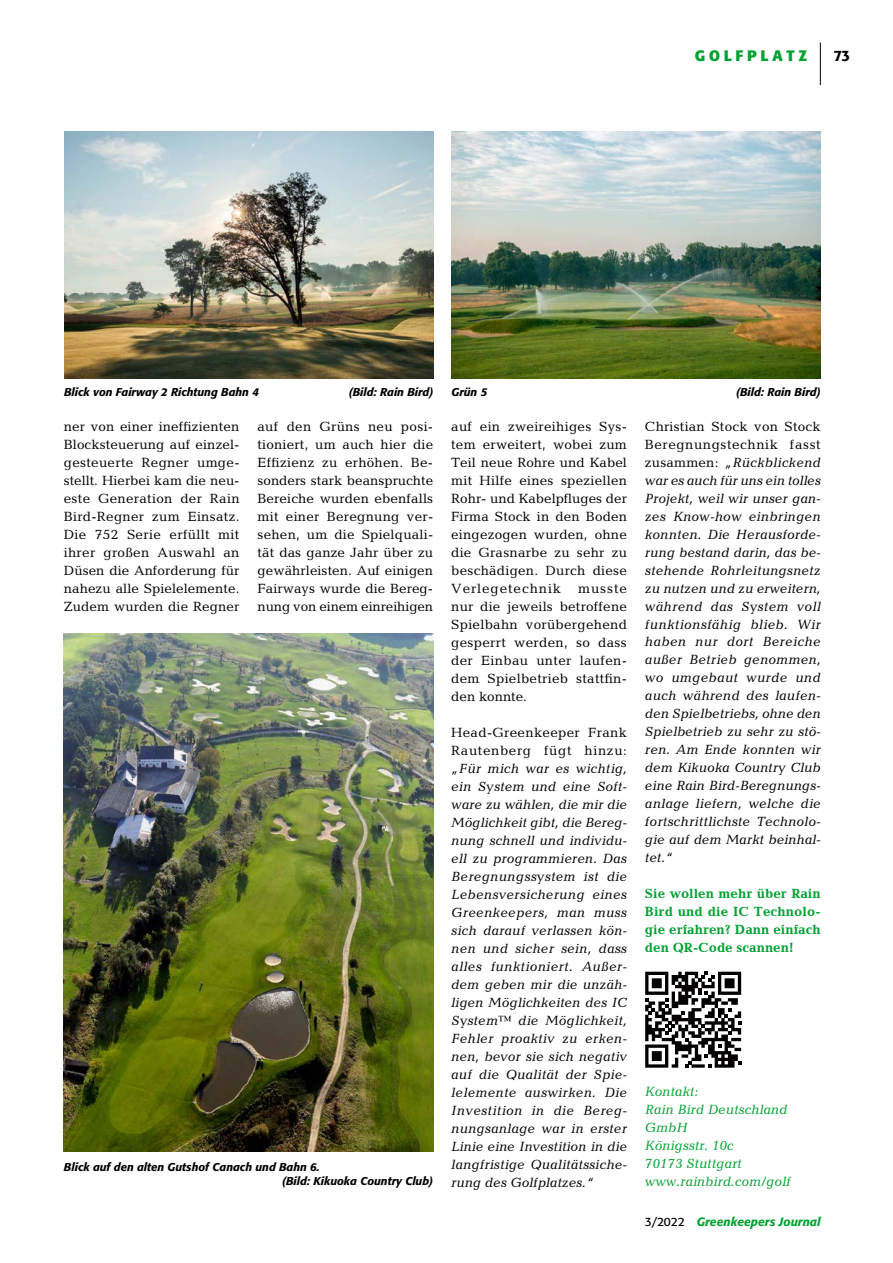
<style>
.page{position:relative;width:893px;height:1263px;background:#fff}
.page>*{position:absolute;margin:0;border:0;box-sizing:border-box;transform-origin:0 0}
.t1{font:700 15px "Formata";letter-spacing:.25em;color:#00a231}
.t2{font:500 15px "Formata";color:#000}
.t3{font:italic 13.5px/18px "Candida";letter-spacing:.01em;color:#000;text-align:justify}
.t4{font:13.5px/18px "Candida";letter-spacing:.02em;color:#000;text-align:justify}
.t5{font:700 13.5px/18px "Candida";color:#00a231;text-align:justify}
.t6{font:italic 13.5px/18px "Candida";color:#00a231}
.t7{font:italic 500 12px "Formata";color:#00a231}
.t8{font:italic 500 11.25px/14.4px "Formata";color:#000}
.s1{font-style:normal}
.s2{font-weight:400;font-style:normal;color:#000}
</style>
<div class="page">
<hr style="left:820px;top:43px;width:1px;height:42px;background:#000">
<svg style="left:645px;top:972px;width:96px;height:96px"></svg>
<img style="left:64px;top:634px;width:369px;height:517px">
<img style="left:64px;top:132px;width:369px;height:246px">
<img style="left:451px;top:132px;width:370px;height:246px">
<p class="t1" style="left:695px;top:46px;width:114px">GOLFPLATZ</p>
<p class="t2" style="left:833px;top:46px;width:18px">73</p>
<p class="t8" style="left:64px;top:385px;width:196px">Blick von Fairway 2 Richtung Bahn 4</p>
<p class="t8" style="left:349px;top:385px;width:86px">(Bild: Rain Bird)</p>
<p class="t8" style="left:451px;top:385px;width:37px">Grün 5</p>
<p class="t8" style="left:736px;top:385px;width:86px">(Bild: Rain Bird)</p>
<p class="t4" style="left:64px;top:417px;width:177px">ner von einer ineffizienten Blocksteuerung auf einzel&shy;gesteuerte Regner umge&shy;stellt. Hierbei kam die neu&shy;este Generation der Rain Bird-Regner zum Einsatz.<br>Die 752 Serie erfüllt mit ihrer großen Auswahl an Düsen die Anforderung für nahezu alle Spielelemente.<br>Zudem wurden die Regner</p>
<p class="t4" style="left:257px;top:417px;width:177px">auf den Grüns neu posi&shy;tioniert, um auch hier die Effizienz zu erhöhen. Be&shy;sonders stark beanspruchte Bereiche wurden ebenfalls mit einer Beregnung ver&shy;sehen, um die Spielquali&shy;tät das ganze Jahr über zu gewährleisten. Auf einigen Fairways wurde die Bereg&shy;nung von einem einreihigen</p>
<p class="t4" style="left:451px;top:417px;width:177px">auf ein zweireihiges Sys&shy;tem erweitert, wobei zum Teil neue Rohre und Kabel mit Hilfe eines speziellen Rohr- und Kabelpfluges der Firma Stock in den Boden eingezogen wurden, ohne die Grasnarbe zu sehr zu beschädigen. Durch diese Verlegetechnik</p>
<p class="t4" style="left:451px;top:579px;width:177px;text-indent:127px">musste nur die jeweils betroffene Spielbahn vorübergehend gesperrt werden, so dass der Einbau unter laufen&shy;dem Spielbetrieb stattfin&shy;den konnte.</p>
<p class="t4" style="left:451px;top:723px;width:177px">Head-Greenkeeper Frank<br>Rautenberg fügt hinzu:</p>
<p class="t3" style="left:451px;top:759px;width:177px">„Für mich war es wichtig, ein System und eine Soft&shy;ware zu wählen, die mir die Möglichkeit gibt, die Bereg&shy;nung schnell und individu&shy;ell zu programmieren. Das Beregnungssystem ist die Lebensversicherung eines Greenkeepers, man muss sich darauf verlassen kön&shy;nen und sicher sein, dass alles funktioniert. Außer&shy;dem geben mir die unzäh&shy;ligen Möglichkeiten des IC System™ die Möglichkeit, Fehler proaktiv zu erken&shy;nen, bevor sie sich negativ auf die Qualität der Spie&shy;lelemente auswirken. Die Investition in die Bereg&shy;nungsanlage war in erster Linie eine Investition in die langfristige Qualitätssiche&shy;rung des Golfplatzes.“</p>
<p class="t8" style="left:282px;top:1160px;width:153px;text-indent:-218px">Blick auf den alten Gutshof Canach und Bahn 6.<br>(Bild: Kikuoka Country Club)</p>
<p class="t3" style="left:645px;top:417px;width:177px"><span class="s1">Christian Stock von Stock Beregnungstechnik fasst zusammen:</span> „Rückblickend war es auch für uns ein tolles Projekt, weil wir unser gan&shy;zes Know-how einbringen konnten. Die Herausforde&shy;rung bestand darin, das be&shy;stehende Rohrleitungsnetz zu nutzen und zu erweitern, während das System voll funktionsfähig blieb. Wir haben nur dort Bereiche außer Betrieb genommen, wo umgebaut wurde und auch während des laufen&shy;den Spielbetriebs, ohne den Spielbetrieb zu sehr zu stö&shy;ren. Am Ende konnten wir dem Kikuoka Country Club eine Rain Bird-Beregnungs&shy;anlage liefern, welche die fortschrittlichste Technolo&shy;gie auf dem Markt beinhal&shy;tet.“</p>
<p class="t5" style="left:645px;top:885px;width:177px">Sie wollen mehr über Rain Bird und die IC Technolo&shy;gie erfahren? Dann einfach den QR-Code scannen!</p>
<p class="t6" style="left:645px;top:1083px;width:147px">Kontakt:<br>Rain Bird Deutschland<br>GmbH<br>Königsstr. 10c<br>70173 Stuttgart www.rainbird.com/golf</p>
<p class="t7" style="left:645px;top:1215px;width:177px"><span class="s2">3/2022</span> Greenkeepers Journal</p>
</div>
